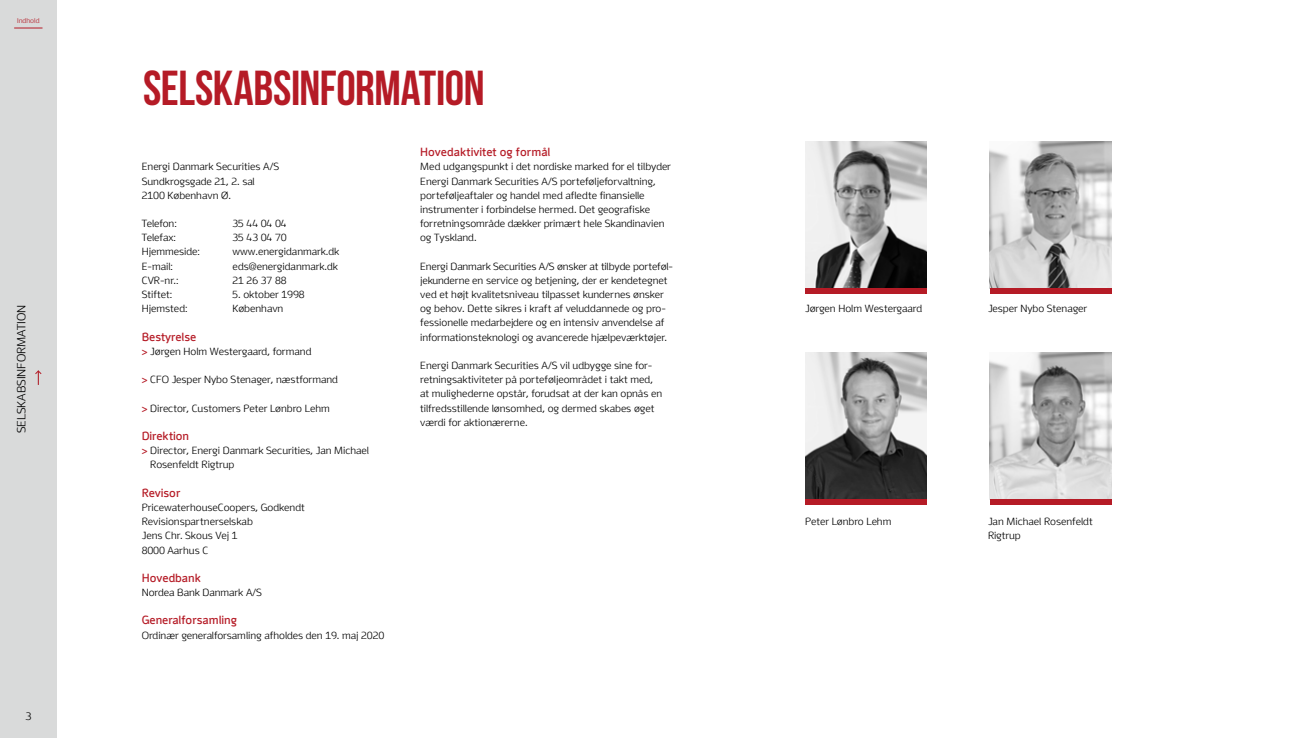
<style>
.page{position:relative;width:1304px;height:738px;background:#fff}
.page>*{position:absolute;margin:0;border:0;box-sizing:border-box;transform-origin:0 0}
.t1{font:49px "Bebas Neue";letter-spacing:-.01em;color:#b51b26}
.t2{font:700 12px "Energi";color:#b51b26}
.t3{font:300 12px "Energi";color:#000}
.t4{font:300 11px "Energi";color:#000}
.t5{font:300 10.5px/14.2px "Energi";color:#000}
.t6{font:300 7px "Energi";color:#b51b26}
.s1{font-weight:700;color:#b51b26}
</style>
<div class="page">
<img style="left:805px;top:142px;width:122px;height:146px">
<div style="left:805px;top:288px;width:122px;height:6px;background:#b51b26"></div>
<img style="left:990px;top:142px;width:122px;height:146px">
<div style="left:990px;top:288px;width:122px;height:6px;background:#b51b26"></div>
<img style="left:805px;top:352px;width:122px;height:146px">
<div style="left:805px;top:498px;width:122px;height:6px;background:#b51b26"></div>
<img style="left:990px;top:352px;width:122px;height:146px">
<div style="left:990px;top:498px;width:122px;height:6px;background:#b51b26"></div>
<div style="left:0;top:0;width:57px;height:737px;background:#d9dada"></div>
<svg style="left:14px;top:27px;width:29px;height:1px"></svg>
<svg style="left:35px;top:370px;width:7px;height:14px"></svg>
<p class="t6" style="left:17px;top:17px;width:24px">Indhold</p>
<p class="t3" style="left:15px;top:433px;width:130px;rotate:-90deg">SELSKABSINFORMATION</p>
<p class="t4" style="left:25px;top:710px;width:8px">3</p>
<h1 class="t1" style="left:143px;top:61px;width:343px">SELSKABSINFORMATION</h1>
<p class="t5" style="left:142px;top:160px;width:139px">Energi Danmark Securities A/S<br>Sundkrogsgade 21, 2. sal<br>2100 København Ø.</p>
<p class="t5" style="left:142px;top:216px;width:37px">Telefon:</p>
<p class="t5" style="left:232px;top:216px;width:56px">35 44 04 04</p>
<p class="t5" style="left:142px;top:230px;width:36px">Telefax:</p>
<p class="t5" style="left:232px;top:230px;width:56px">35 43 04 70</p>
<p class="t5" style="left:142px;top:245px;width:60px">Hjemmeside:</p>
<p class="t5" style="left:232px;top:245px;width:108px">www.energidanmark.dk</p>
<p class="t5" style="left:142px;top:259px;width:33px">E-mail:</p>
<p class="t5" style="left:232px;top:259px;width:107px">eds@energidanmark.dk</p>
<p class="t5" style="left:142px;top:273px;width:38px">CVR-nr.:</p>
<p class="t5" style="left:232px;top:273px;width:56px">21 26 37 88</p>
<p class="t5" style="left:142px;top:287px;width:32px">Stiftet:</p>
<p class="t5" style="left:232px;top:287px;width:74px">5. oktober 1998</p>
<p class="t5" style="left:142px;top:301px;width:47px">Hjemsted:</p>
<p class="t5" style="left:232px;top:301px;width:52px">København</p>
<p class="t2" style="left:142px;top:329px;width:56px">Bestyrelse</p>
<p class="t5" style="left:142px;top:344px;width:171px"><span class="s1">&gt;</span> Jørgen Holm Westergaard, formand</p>
<p class="t5" style="left:142px;top:372px;width:198px"><span class="s1">&gt;</span> CFO Jesper Nybo Stenager, næstformand</p>
<p class="t5" style="left:142px;top:401px;width:190px"><span class="s1">&gt;</span> Director, Customers Peter Lønbro Lehm</p>
<p class="t2" style="left:142px;top:428px;width:49px">Direktion</p>
<p class="t5" style="left:150px;top:443px;width:220px;text-indent:-9px"><span class="s1">&gt;</span> Director, Energi Danmark Securities, Jan Michael<br>Rosenfeldt Rigtrup</p>
<p class="t2" style="left:142px;top:485px;width:40px">Revisor</p>
<p class="t5" style="left:142px;top:500px;width:165px">PricewaterhouseCoopers, Godkendt<br>Revisionspartnerselskab<br>Jens Chr. Skous Vej 1<br>8000 Aarhus C</p>
<p class="t2" style="left:142px;top:570px;width:60px">Hovedbank</p>
<p class="t5" style="left:142px;top:585px;width:122px">Nordea Bank Danmark A/S</p>
<p class="t2" style="left:142px;top:613px;width:97px">Generalforsamling</p>
<p class="t5" style="left:142px;top:627px;width:244px">Ordinær generalforsamling afholdes den 19. maj 2020</p>
<p class="t2" style="left:420px;top:145px;width:132px">Hovedaktivitet og formål</p>
<p class="t5" style="left:420px;top:160px;width:252px">Med udgangspunkt i det nordiske marked for el tilbyder Energi Danmark Securities A/S porteføljeforvaltning, porteføljeaftaler og handel med afledte finansielle instrumenter i forbindelse hermed. Det geografiske forretningsområde dækker primært hele Skandinavien og Tyskland.</p>
<p class="t5" style="left:420px;top:259px;width:254px">Energi Danmark Securities A/S ønsker at tilbyde porteføl&shy;jekunderne en service og betjening, der er kendetegnet ved et højt kvalitetsniveau tilpasset kundernes ønsker og behov. Dette sikres i kraft af veluddannede og pro&shy;fessionelle medarbejdere og en intensiv anvendelse af informationsteknologi og avancerede hjælpeværktøjer.</p>
<p class="t5" style="left:420px;top:358px;width:244px">Energi Danmark Securities A/S vil udbygge sine for&shy;retningsaktiviteter på porteføljeområdet i takt med, at mulighederne opstår, forudsat at der kan opnås en tilfredsstillende lønsomhed, og dermed skabes øget værdi for aktionærerne.</p>
<p class="t5" style="left:805px;top:301px;width:119px">Jørgen Holm Westergaard</p>
<p class="t5" style="left:988px;top:301px;width:101px">Jesper Nybo Stenager</p>
<p class="t5" style="left:805px;top:514px;width:88px">Peter Lønbro Lehm</p>
<p class="t5" style="left:988px;top:514px;width:106px">Jan Michael Rosenfeldt<br>Rigtrup</p>
</div>
